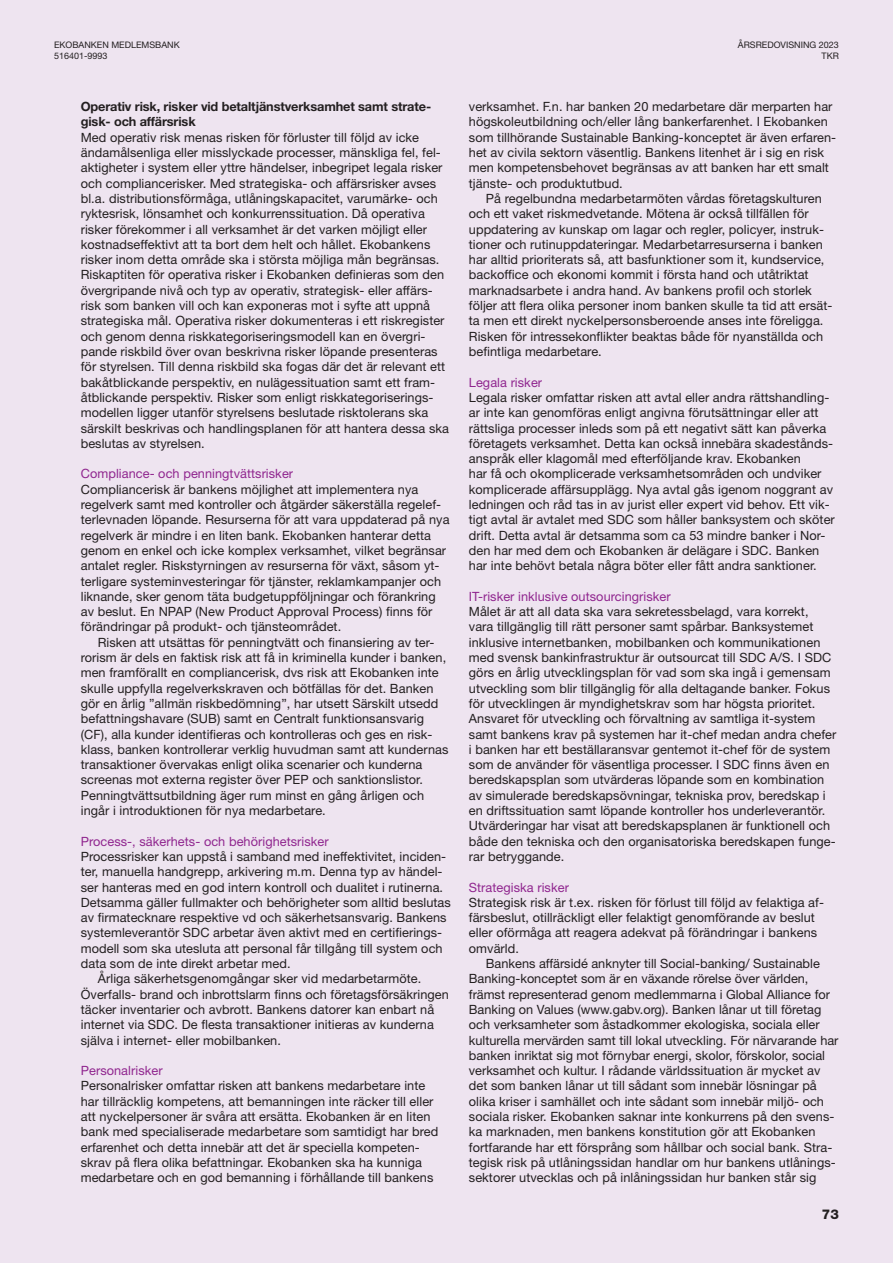
<style>
.page{position:relative;width:893px;height:1263px;background:#eee4f0}
.page>*{position:absolute;margin:0;border:0;box-sizing:border-box;transform-origin:0 0}
.t1{font:800 13.5px "Helvetica Neue LT Pro";color:#231f20}
.t2{font:12.75px/15.3px "Helvetica Neue LT Pro";letter-spacing:.005em;color:#231f20}
.t3{font:12.75px "Helvetica Neue LT Pro";letter-spacing:.005em;color:#90268f}
.t4{font:700 12.75px/15.3px "Helvetica Neue LT Pro";letter-spacing:-.01em;color:#231f20}
.t5{font:9px/10.5px "Helvetica Neue LT Pro";color:#231f20}
</style>
<div class="page">
<p class="t5" style="left:54px;top:40px;width:127px">EKOBANKEN MEDLEMSBANK<br>516401-9993</p>
<p class="t5" style="left:738px;top:40px;width:103px;text-align:right">ÅRSREDOVISNING 2023<br>TKR</p>
<p class="t4" style="left:81px;top:99px;width:352px">Operativ risk, risker vid betaltjänstverksamhet samt strate&shy;gisk- och affärsrisk</p>
<p class="t2" style="left:81px;top:129px;width:370px">Med operativ risk menas risken för förluster till följd av icke ändamålsenliga eller misslyckade processer, mänskliga fel, fel&shy;aktigheter i system eller yttre händelser, inbegripet legala risker och compliancerisker. Med strategiska- och affärsrisker avses bl.a. distributionsförmåga, utlåningskapacitet, varumärke- och ryktesrisk, lönsamhet och konkurrenssituation. Då operativa risker förekommer i all verksamhet är det varken möjligt eller kostnadseffektivt att ta bort dem helt och hållet. Ekobankens risker inom detta område ska i största möjliga mån begränsas.<br>Riskaptiten för operativa risker i Ekobanken definieras som den övergripande nivå och typ av operativ, strategisk- eller affärs&shy;risk som banken vill och kan exponeras mot i syfte att uppnå strategiska mål. Operativa risker dokumenteras i ett riskregister och genom denna riskkategoriseringsmodell kan en övergri&shy;pande riskbild över ovan beskrivna risker löpande presenteras för styrelsen. Till denna riskbild ska fogas där det är relevant ett bakåtblickande perspektiv, en nulägessituation samt ett fram&shy;åtblickande perspektiv. Risker som enligt riskkategoriserings&shy;modellen ligger utanför styrelsens beslutade risktolerans ska särskilt beskrivas och handlingsplanen för att hantera dessa ska beslutas av styrelsen.</p>
<p class="t3" style="left:81px;top:466px;width:214px">Compliance- och penningtvättsrisker</p>
<p class="t2" style="left:81px;top:481px;width:370px">Compliancerisk är bankens möjlighet att implementera nya regelverk samt med kontroller och åtgärder säkerställa regelef&shy;terlevnaden löpande. Resurserna för att vara uppdaterad på nya regelverk är mindre i en liten bank. Ekobanken hanterar detta genom en enkel och icke komplex verksamhet, vilket begränsar antalet regler. Riskstyrningen av resurserna för växt, såsom yt&shy;terligare systeminvesteringar för tjänster, reklamkampanjer och liknande, sker genom täta budgetuppföljningar och förankring av beslut. En NPAP (New Product Approval Process) finns för förändringar på produkt- och tjänsteområdet.</p>
<p class="t2" style="left:81px;top:634px;width:369px;text-indent:17px">Risken att utsättas för penningtvätt och finansiering av ter&shy;rorism är dels en faktisk risk att få in kriminella kunder i banken, men framförallt en compliancerisk, dvs risk att Ekobanken inte skulle uppfylla regelverkskraven och bötfällas för det. Banken gör en årlig ”allmän riskbedömning”, har utsett Särskilt utsedd befattningshavare (SUB) samt en Centralt funktionsansvarig (CF), alla kunder identifieras och kontrolleras och ges en risk&shy;klass, banken kontrollerar verklig huvudman samt att kundernas transaktioner övervakas enligt olika scenarier och kunderna screenas mot externa register över PEP och sanktionslistor.<br>Penningtvättsutbildning äger rum minst en gång årligen och ingår i introduktionen för nya medarbetare.</p>
<p class="t3" style="left:81px;top:833px;width:249px">Process-, säkerhets- och behörighetsrisker</p>
<p class="t2" style="left:81px;top:848px;width:367px">Processrisker kan uppstå i samband med ineffektivitet, inciden-</p>
<p class="t2" style="left:81px;top:864px;width:363px">ter, manuella handgrepp, arkivering m.m. Denna typ av händel-</p>
<p class="t2" style="left:81px;top:879px;width:364px">ser hanteras med en god intern kontroll och dualitet i rutinerna.</p>
<p class="t2" style="left:81px;top:894px;width:372px">Detsamma gäller fullmakter och behörigheter som alltid beslutas</p>
<p class="t2" style="left:81px;top:910px;width:367px">av firmatecknare respektive vd och säkerhetsansvarig. Bankens</p>
<p class="t2" style="left:81px;top:925px;width:363px">systemleverantör SDC arbetar även aktivt med en certifierings-</p>
<p class="t2" style="left:81px;top:940px;width:363px">modell som ska utesluta att personal får tillgång till system och</p>
<p class="t2" style="left:81px;top:955px;width:211px">data som de inte direkt arbetar med.</p>
<p class="t2" style="left:98px;top:971px;width:325px">Årliga säkerhetsgenomgångar sker vid medarbetarmöte.</p>
<p class="t2" style="left:81px;top:986px;width:370px">Överfalls- brand och inbrottslarm finns och företagsförsäkringen</p>
<p class="t2" style="left:81px;top:1001px;width:355px">täcker inventarier och avbrott. Bankens datorer kan enbart nå</p>
<p class="t2" style="left:81px;top:1017px;width:355px">internet via SDC. De flesta transaktioner initieras av kunderna</p>
<p class="t2" style="left:81px;top:1032px;width:202px">själva i internet- eller mobilbanken.</p>
<p class="t3" style="left:81px;top:1063px;width:83px">Personalrisker</p>
<p class="t2" style="left:81px;top:1078px;width:359px">Personalrisker omfattar risken att bankens medarbetare inte har tillräcklig kompetens, att bemanningen inte räcker till eller att nyckelpersoner är svåra att ersätta. Ekobanken är en liten bank med specialiserade medarbetare som samtidigt har bred erfarenhet och detta innebär att det är speciella kompeten&shy;skrav på flera olika befattningar. Ekobanken ska ha kunniga medarbetare och en god bemanning i förhållande till bankens</p>
<p class="t2" style="left:469px;top:99px;width:369px">verksamhet. F.n. har banken 20 medarbetare där merparten har högskoleutbildning och/eller lång bankerfarenhet. I Ekobanken som tillhörande Sustainable Banking-konceptet är även erfaren&shy;het av civila sektorn väsentlig. Bankens litenhet är i sig en risk men kompetensbehovet begränsas av att banken har ett smalt tjänste- och produktutbud.</p>
<p class="t2" style="left:469px;top:190px;width:365px;text-indent:17px">På regelbundna medarbetarmöten vårdas företagskulturen och ett vaket riskmedvetande. Mötena är också tillfällen för uppdatering av kunskap om lagar och regler, policyer, instruk&shy;tioner och rutinuppdateringar. Medarbetarresurserna i banken har alltid prioriterats så, att basfunktioner som it, kundservice, backoffice och ekonomi kommit i första hand och utåtriktat marknadsarbete i andra hand. Av bankens profil och storlek följer att flera olika personer inom banken skulle ta tid att ersät&shy;ta men ett direkt nyckelpersonsberoende anses inte föreligga.<br>Risken för intressekonflikter beaktas både för nyanställda och befintliga medarbetare.</p>
<p class="t3" style="left:469px;top:374px;width:75px">Legala risker</p>
<p class="t2" style="left:469px;top:389px;width:367px">Legala risker omfattar risken att avtal eller andra rättshandling&shy;ar inte kan genomföras enligt angivna förutsättningar eller att rättsliga processer inleds som på ett negativt sätt kan påverka företagets verksamhet. Detta kan också innebära skadestånds&shy;anspråk eller klagomål med efterföljande krav. Ekobanken<br>har få och okomplicerade verksamhetsområden och undviker komplicerade affärsupplägg. Nya avtal gås igenom noggrant av ledningen och råd tas in av jurist eller expert vid behov. Ett vik&shy;tigt avtal är avtalet med SDC som håller banksystem och sköter drift. Detta avtal är detsamma som ca 53 mindre banker i Nor&shy;den har med dem och Ekobanken är delägare i SDC. Banken har inte behövt betala några böter eller fått andra sanktioner.</p>
<p class="t3" style="left:469px;top:588px;width:203px">IT-risker inklusive outsourcingrisker</p>
<p class="t2" style="left:469px;top:604px;width:369px">Målet är att all data ska vara sekretessbelagd, vara korrekt,<br>vara tillgänglig till rätt personer samt spårbar. Banksystemet inklusive internetbanken, mobilbanken och kommunikationen med svensk bankinfrastruktur är outsourcat till SDC A/S. I SDC görs en årlig utvecklingsplan för vad som ska ingå i gemensam utveckling som blir tillgänglig för alla deltagande banker. Fokus för utvecklingen är myndighetskrav som har högsta prioritet.<br>Ansvaret för utveckling och förvaltning av samtliga it-system samt bankens krav på systemen har it-chef medan andra chefer i banken har ett beställaransvar gentemot it-chef för de system som de använder för väsentliga processer. I SDC finns även en beredskapsplan som utvärderas löpande som en kombination av simulerade beredskapsövningar, tekniska prov, beredskap i en driftssituation samt löpande kontroller hos underleverantör.<br>Utvärderingar har visat att beredskapsplanen är funktionell och både den tekniska och den organisatoriska beredskapen funge&shy;rar betryggande.</p>
<p class="t3" style="left:469px;top:879px;width:102px">Strategiska risker</p>
<p class="t2" style="left:469px;top:894px;width:357px">Strategisk risk är t.ex. risken för förlust till följd av felaktiga af&shy;färsbeslut, otillräckligt eller felaktigt genomförande av beslut eller oförmåga att reagera adekvat på förändringar i bankens omvärld.</p>
<p class="t2" style="left:469px;top:955px;width:371px;text-indent:17px">Bankens affärsidé anknyter till Social-banking/ Sustainable Banking-konceptet som är en växande rörelse över världen, främst representerad genom medlemmarna i Global Alliance for Banking on Values (www.gabv.org). Banken lånar ut till företag och verksamheter som åstadkommer ekologiska, sociala eller kulturella mervärden samt till lokal utveckling. För närvarande har banken inriktat sig mot förnybar energi, skolor, förskolor, social verksamhet och kultur. I rådande världssituation är mycket av det som banken lånar ut till sådant som innebär lösningar på olika kriser i samhället och inte sådant som innebär miljö- och sociala risker. Ekobanken saknar inte konkurrens på den svens&shy;ka marknaden, men bankens konstitution gör att Ekobanken fortfarande har ett försprång som hållbar och social bank. Stra&shy;tegisk risk på utlåningssidan handlar om hur bankens utlånings&shy;sektorer utvecklas och på inlåningssidan hur banken står sig</p>
<p class="t1" style="left:822px;top:1206px;width:19px">73</p>
</div>
